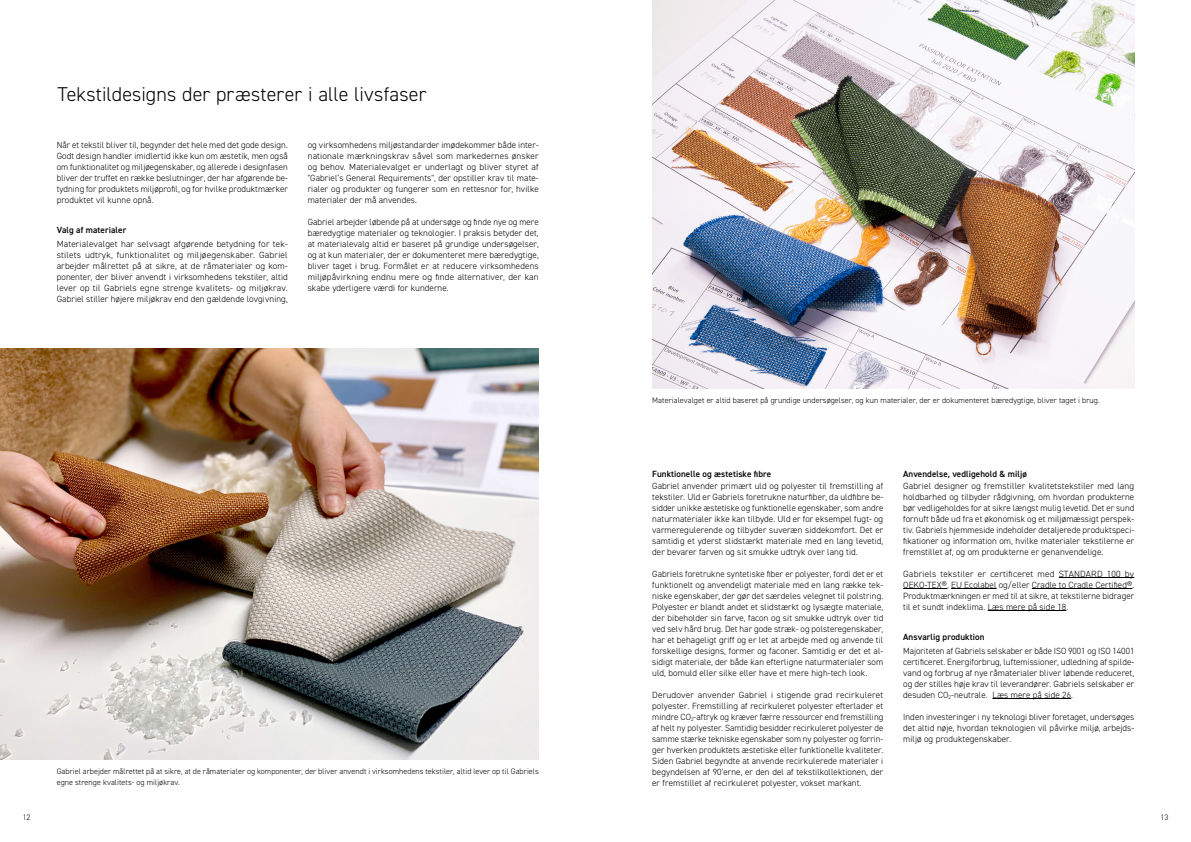
<style>
.page{position:relative;width:1191px;height:842px;background:#fff}
.page>*{position:absolute;margin:0;border:0;box-sizing:border-box;transform-origin:0 0}
.t1{font:300 20px "DIN2014";letter-spacing:.005em;color:#000}
.t2{font:300 9px/11px "DIN2014";letter-spacing:.01em;color:#000;text-align:justify}
.t3{font:600 9px "DIN2014";letter-spacing:.01em;color:#000}
.t4{font:300 8px/11px "DIN2014";letter-spacing:.01em;color:#000}
</style>
<div class="page">
<img style="left:652px;top:0;width:482px;height:388px">
<img style="left:0;top:349px;width:539px;height:411px">
<hr style="left:1058px;top:577px;width:76px;height:1px;background:#000">
<hr style="left:903px;top:588px;width:44px;height:1px;background:#000">
<hr style="left:951px;top:588px;width:45px;height:1px;background:#000">
<hr style="left:1031px;top:588px;width:101px;height:1px;background:#000">
<hr style="left:987px;top:610px;width:79px;height:1px;background:#000">
<hr style="left:992px;top:698px;width:79px;height:1px;background:#000">
<h1 class="t1" style="left:58px;top:82px;width:370px">Tekstildesigns der præsterer i alle livsfaser</h1>
<p class="t2" style="left:57px;top:139px;width:233px">Når et tekstil bliver til, begynder det hele med det gode design.<br>Godt design handler imidlertid ikke kun om æstetik, men også om funktionalitet og miljøegenskaber, og allerede i designfasen bliver der truffet en række beslutninger, der har afgørende be&shy;tydning for produktets miljøprofil, og for hvilke produktmærker produktet vil kunne opnå.</p>
<p class="t3" style="left:57px;top:224px;width:71px">Valg af materialer</p>
<p class="t2" style="left:57px;top:238px;width:233px">Materialevalget har selvsagt afgørende betydning for tek&shy;stilets udtryk, funktionalitet og miljøegenskaber. Gabriel arbejder målrettet på at sikre, at de råmaterialer og kom&shy;ponenter, der bliver anvendt i virksomhedens tekstiler, altid lever op til Gabriels egne strenge kvalitets- og miljøkrav.<br>Gabriel stiller højere miljøkrav end den gældende lovgivning,</p>
<p class="t2" style="left:308px;top:139px;width:233px">og virksomhedens miljøstandarder imødekommer både inter&shy;nationale mærkningskrav såvel som markedernes ønsker og behov. Materialevalget er underlagt og bliver styret af "Gabriel’s General Requirements", der opstiller krav til mate&shy;rialer og produkter og fungerer som en rettesnor for, hvilke materialer der må anvendes.</p>
<p class="t2" style="left:308px;top:216px;width:233px">Gabriel arbejder løbende på at undersøge og finde nye og mere bæredygtige materialer og teknologier. I praksis betyder det, at materialevalg altid er baseret på grundige undersøgelser, og at kun materialer, der er dokumenteret mere bæredygtige, bliver taget i brug. Formålet er at reducere virksomhedens miljøpåvirkning endnu mere og finde alternativer, der kan skabe yderligere værdi for kunderne.</p>
<p class="t4" style="left:57px;top:766px;width:483px">Gabriel arbejder målrettet på at sikre, at de råmaterialer og komponenter, der bliver anvendt i virksomhedens tekstiler, altid lever op til Gabriels egne strenge kvalitets- og miljøkrav.</p>
<p class="t4" style="left:652px;top:395px;width:449px">Materialevalget er altid baseret på grundige undersøgelser, og kun materialer, der er dokumenteret bæredygtige, bliver taget i brug.</p>
<p class="t3" style="left:652px;top:468px;width:120px">Funktionelle og æstetiske fibre</p>
<p class="t2" style="left:652px;top:480px;width:233px">Gabriel anvender primært uld og polyester til fremstilling af tekstiler. Uld er Gabriels foretrukne naturfiber, da uldfibre be&shy;sidder unikke æstetiske og funktionelle egenskaber, som andre naturmaterialer ikke kan tilbyde. Uld er for eksempel fugt- og varmeregulerende og tilbyder suveræn siddekomfort. Det er samtidig et yderst slidstærkt materiale med en lang levetid, der bevarer farven og sit smukke udtryk over lang tid.</p>
<p class="t2" style="left:652px;top:568px;width:233px">Gabriels foretrukne syntetiske fiber er polyester, fordi det er et funktionelt og anvendeligt materiale med en lang række tek&shy;niske egenskaber, der gør det særdeles velegnet til polstring.<br>Polyester er blandt andet et slidstærkt og lysægte materiale, der bibeholder sin farve, facon og sit smukke udtryk over tid ved selv hård brug. Det har gode stræk- og polsteregenskaber, har et behageligt griff og er let at arbejde med og anvende til forskellige designs, former og faconer. Samtidig er det et al&shy;sidigt materiale, der både kan efterligne naturmaterialer som uld, bomuld eller silke eller have et mere high-tech look.</p>
<p class="t2" style="left:652px;top:689px;width:233px">Derudover anvender Gabriel i stigende grad recirkuleret polyester. Fremstilling af recirkuleret polyester efterlader et mindre CO<sub>2</sub>-aftryk og kræver færre ressourcer end fremstilling af helt ny polyester. Samtidig besidder recirkuleret polyester de samme stærke tekniske egenskaber som ny polyester og forrin&shy;ger hverken produktets æstetiske eller funktionelle kvaliteter.<br>Siden Gabriel begyndte at anvende recirkulerede materialer i begyndelsen af 90’erne, er den del af tekstilkollektionen, der er fremstillet af recirkuleret polyester, vokset markant.</p>
<p class="t3" style="left:903px;top:468px;width:125px">Anvendelse, vedligehold &amp; miljø</p>
<p class="t2" style="left:903px;top:480px;width:233px">Gabriel designer og fremstiller kvalitetstekstiler med lang holdbarhed og tilbyder rådgivning, om hvordan produkterne bør vedligeholdes for at sikre længst mulig levetid. Det er sund fornuft både ud fra et økonomisk og et miljømæssigt perspek&shy;tiv. Gabriels hjemmeside indeholder detaljerede produktspeci&shy;fikationer og information om, hvilke materialer tekstilerne er fremstillet af, og om produkterne er genanvendelige.</p>
<p class="t2" style="left:903px;top:568px;width:233px">Gabriels tekstiler er certificeret med STANDARD 100 by OEKO-TEX®, EU Ecolabel og/eller Cradle to Cradle Certified®.<br>Produktmærkningen er med til at sikre, at tekstilerne bidrager til et sundt indeklima. Læs mere på side 18.</p>
<p class="t3" style="left:903px;top:631px;width:83px">Ansvarlig produktion</p>
<p class="t2" style="left:903px;top:645px;width:233px">Majoriteten af Gabriels selskaber er både ISO 9001 og ISO 14001 certificeret. Energiforbrug, luftemissioner, udledning af spilde&shy;vand og forbrug af nye råmaterialer bliver løbende reduceret, og der stilles høje krav til leverandører. Gabriels selskaber er desuden CO<sub>2</sub>-neutrale. Læs mere på side 26.</p>
<p class="t2" style="left:903px;top:711px;width:233px">Inden investeringer i ny teknologi bliver foretaget, undersøges det altid nøje, hvordan teknologien vil påvirke miljø, arbejds&shy;miljø og produktegenskaber.</p>
<p class="t4" style="left:23px;top:812px;width:9px">12</p>
<p class="t4" style="left:1160px;top:812px;width:9px">13</p>
</div>
